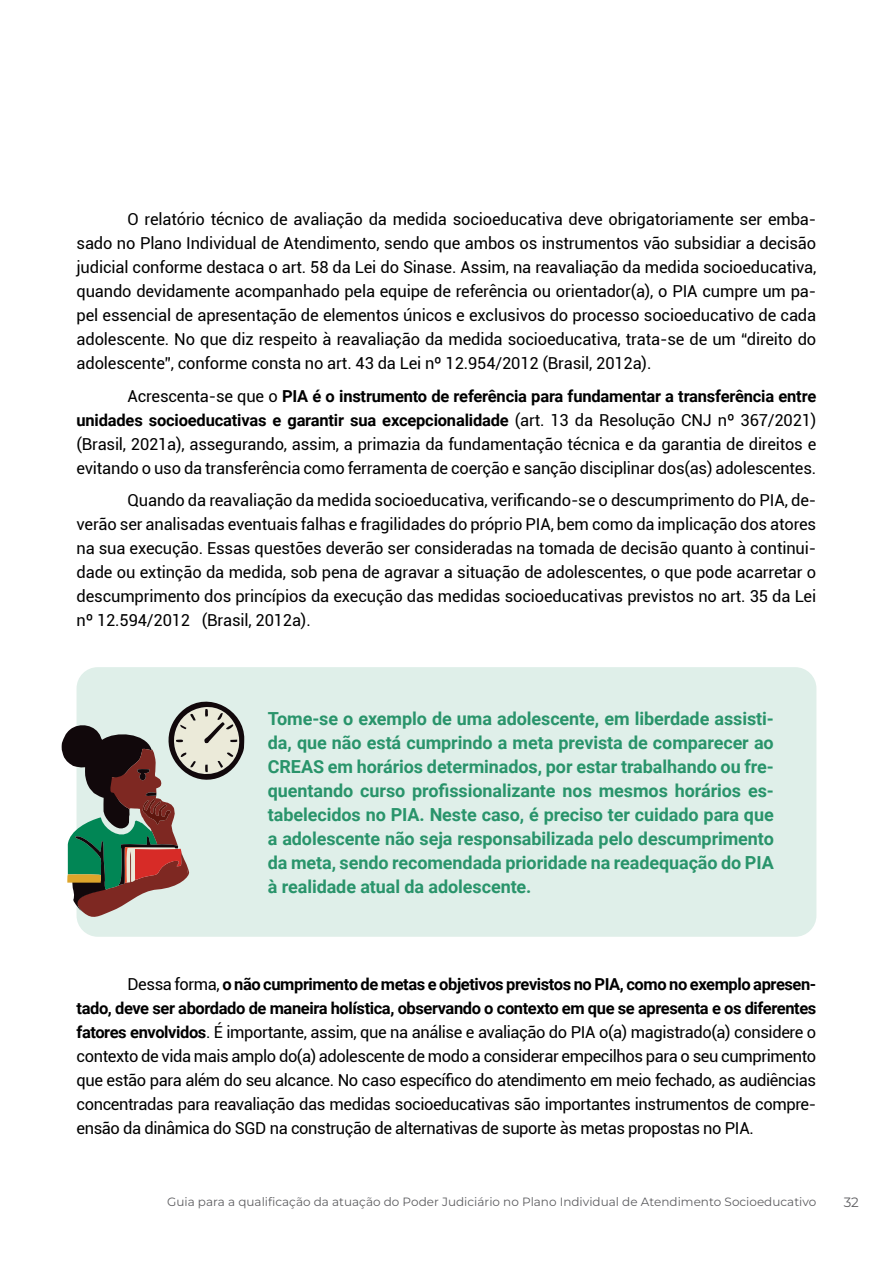
<style>
.page{position:relative;width:893px;height:1263px;background:#fff}
.page>*{position:absolute;margin:0;border:0;box-sizing:border-box;transform-origin:0 0}
.t1{font:700 18px/24px "Roboto";letter-spacing:-.005em;color:#29946b;text-align:justify}
.t2{font:16.5px/24px "Roboto";letter-spacing:-.01em;color:#000;text-align:justify}
.t3{font:100 13.5px "Montserrat";color:#5e5e61}
.t4{font:100 12px "Montserrat";color:#5e5e61}
.s1{font-weight:700}
</style>
<div class="page">
<div style="left:77px;top:667px;width:739px;height:270px;background:#dfefe9;border-radius:21px"></div>
<svg style="left:62px;top:690px;width:183px;height:228px"></svg>
<p class="t2" style="left:77px;top:206px;width:741px;text-indent:51px">O relatório técnico de avaliação da medida socioeducativa deve obrigatoriamente ser emba&shy;sado no Plano Individual de Atendimento, sendo que ambos os instrumentos vão subsidiar a decisão judicial conforme destaca o art. 58 da Lei do Sinase. Assim, na reavaliação da medida socioeducativa, quando devidamente acompanhado pela equipe de referência ou orientador(a), o PIA cumpre um pa&shy;pel essencial de apresentação de elementos únicos e exclusivos do processo socioeducativo de cada adolescente. No que diz respeito à reavaliação da medida socioeducativa, trata-se de um “direito do adolescente”, conforme consta no art. 43 da Lei nº 12.954/2012 (Brasil, 2012a).</p>
<p class="t2" style="left:77px;top:383px;width:741px;text-indent:51px">Acrescenta-se que o <span class="s1">PIA é o instrumento de referência para fundamentar a transferência entre unidades socioeducativas e garantir sua excepcionalidade</span> (art. 13 da Resolução CNJ nº 367/2021) (Brasil, 2021a), assegurando, assim, a primazia da fundamentação técnica e da garantia de direitos e evitando o uso da transferência como ferramenta de coerção e sanção disciplinar dos(as) adolescentes.</p>
<p class="t2" style="left:77px;top:488px;width:741px;text-indent:51px">Quando da reavaliação da medida socioeducativa, verificando-se o descumprimento do PIA, de&shy;verão ser analisadas eventuais falhas e fragilidades do próprio PIA, bem como da implicação dos atores na sua execução. Essas questões deverão ser consideradas na tomada de decisão quanto à continui&shy;dade ou extinção da medida, sob pena de agravar a situação de adolescentes, o que pode acarretar o descumprimento dos princípios da execução das medidas socioeducativas previstos no art. 35 da Lei nº 12.594/2012 (Brasil, 2012a).</p>
<p class="t1" style="left:268px;top:706px;width:507px">Tome-se o exemplo de uma adolescente, em liberdade assisti&shy;da, que não está cumprindo a meta prevista de comparecer ao CREAS em horários determinados, por estar trabalhando ou fre&shy;quentando curso profissionalizante nos mesmos horários es&shy;tabelecidos no PIA. Neste caso, é preciso ter cuidado para que a adolescente não seja responsabilizada pelo descumprimento da meta, sendo recomendada prioridade na readequação do PIA à realidade atual da adolescente.</p>
<p class="t2" style="left:77px;top:972px;width:741px;text-indent:51px">Dessa forma, <span class="s1">o não cumprimento de metas e objetivos previstos no PIA, como no exemplo apresen&shy;tado, deve ser abordado de maneira holística, observando o contexto em que se apresenta e os diferentes fatores envolvidos</span>. É importante, assim, que na análise e avaliação do PIA o(a) magistrado(a) considere o contexto de vida mais amplo do(a) adolescente de modo a considerar empecilhos para o seu cumprimento que estão para além do seu alcance. No caso específico do atendimento em meio fechado, as audiências concentradas para reavaliação das medidas socioeducativas são importantes instrumentos de compre&shy;ensão da dinâmica do SGD na construção de alternativas de suporte às metas propostas no PIA.</p>
<p class="t4" style="left:167px;top:1193px;width:651px">Guia para a qualificação da atuação do Poder Judiciário no Plano Individual de Atendimento Socioeducativo</p>
<p class="t3" style="left:844px;top:1193px;width:17px">32</p>
</div>
